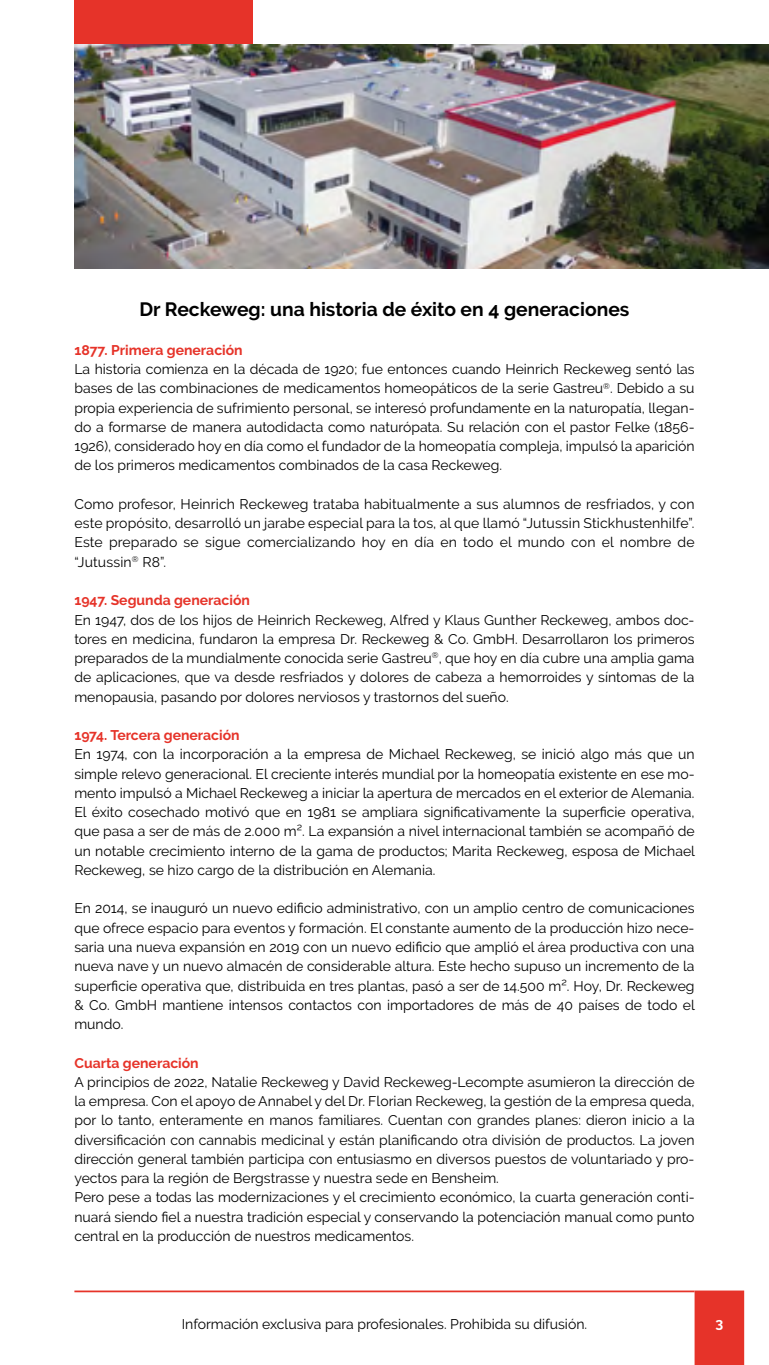
<style>
.page{position:relative;width:769px;height:1365px;background:#fff}
.page>*{position:absolute;margin:0;border:0;box-sizing:border-box;transform-origin:0 0}
.t1{font:700 19.25px "Raleway";color:#000}
.t2{font:14px/19.2px "Raleway";color:#000;text-align:justify}
.t3{font:700 14px "Raleway";color:#e63329}
.t4{font:700 14px "Raleway";color:#fff}
</style>
<div class="page">
<hr style="left:74px;top:1290px;width:620px;height:2px;background:#e63329">
<div style="left:694px;top:1290px;width:50px;height:74px;background:#e63329"></div>
<div style="left:74px;top:0;width:179px;height:45px;background:#e63329"></div>
<img style="left:74px;top:45px;width:695px;height:223px">
<h1 class="t1" style="left:140px;top:298px;width:491px">Dr Reckeweg: una historia de éxito en 4 generaciones</h1>
<p class="t3" style="left:74px;top:342px;width:170px">1877. Primera generación</p>
<p class="t2" style="left:74px;top:359px;width:622px">La historia comienza en la década de 1920; fue entonces cuando Heinrich Reckeweg sentó las bases de las combinaciones de medicamentos homeopáticos de la serie Gastreu<sup>®</sup>. Debido a su propia experiencia de sufrimiento personal, se interesó profundamente en la naturopatía, llegan&shy;do a formarse de manera autodidacta como naturópata. Su relación con el pastor Felke (1856- 1926), considerado hoy en día como el fundador de la homeopatía compleja, impulsó la aparición de los primeros medicamentos combinados de la casa Reckeweg.</p>
<p class="t2" style="left:74px;top:494px;width:622px">Como profesor, Heinrich Reckeweg trataba habitualmente a sus alumnos de resfriados, y con este propósito, desarrolló un jarabe especial para la tos, al que llamó “Jutussin Stickhustenhilfe”.<br>Este preparado se sigue comercializando hoy en día en todo el mundo con el nombre de “Jutussin<sup>®</sup> R8”.</p>
<p class="t3" style="left:74px;top:592px;width:177px">1947. Segunda generación</p>
<p class="t2" style="left:74px;top:610px;width:622px">En 1947, dos de los hijos de Heinrich Reckeweg, Alfred y Klaus Gunther Reckeweg, ambos doc&shy;tores en medicina, fundaron la empresa Dr. Reckeweg &amp; Co. GmbH. Desarrollaron los primeros preparados de la mundialmente conocida serie Gastreu<sup>®</sup>, que hoy en día cubre una amplia gama de aplicaciones, que va desde resfriados y dolores de cabeza a hemorroides y síntomas de la menopausia, pasando por dolores nerviosos y trastornos del sueño.</p>
<p class="t3" style="left:74px;top:727px;width:167px">1974. Tercera generación</p>
<p class="t2" style="left:74px;top:744px;width:622px">En 1974, con la incorporación a la empresa de Michael Reckeweg, se inició algo más que un simple relevo generacional. El creciente interés mundial por la homeopatía existente en ese mo&shy;mento impulsó a Michael Reckeweg a iniciar la apertura de mercados en el exterior de Alemania.<br>El éxito cosechado motivó que en 1981 se ampliara significativamente la superficie operativa, que pasa a ser de más de 2.000 m². La expansión a nivel internacional también se acompañó de un notable crecimiento interno de la gama de productos; Marita Reckeweg, esposa de Michael Reckeweg, se hizo cargo de la distribución en Alemania.</p>
<p class="t2" style="left:74px;top:898px;width:622px">En 2014, se inauguró un nuevo edificio administrativo, con un amplio centro de comunicaciones que ofrece espacio para eventos y formación. El constante aumento de la producción hizo nece&shy;saria una nueva expansión en 2019 con un nuevo edificio que amplió el área productiva con una nueva nave y un nuevo almacén de considerable altura. Este hecho supuso un incremento de la superficie operativa que, distribuida en tres plantas, pasó a ser de 14.500 m². Hoy, Dr. Reckeweg &amp; Co. GmbH mantiene intensos contactos con importadores de más de 40 países de todo el mundo.</p>
<p class="t3" style="left:74px;top:1054px;width:126px">Cuarta generación</p>
<p class="t2" style="left:74px;top:1072px;width:622px;text-align:left">A principios de 2022, Natalie Reckeweg y David Reckeweg-Lecompte asumieron la dirección de la empresa. Con el apoyo de Annabel y del Dr. Florian Reckeweg, la gestión de la empresa queda, por lo tanto, enteramente en manos familiares. Cuentan con grandes planes: dieron inicio a la diversificación con cannabis medicinal y están planificando otra división de productos. La joven dirección general también participa con entusiasmo en diversos puestos de voluntariado y pro&shy;yectos para la región de Bergstrasse y nuestra sede en Bensheim.<br>Pero pese a todas las modernizaciones y el crecimiento económico, la cuarta generación conti&shy;nuará siendo fiel a nuestra tradición especial y conservando la potenciación manual como punto central en la producción de nuestros medicamentos.</p>
<p class="t2" style="left:182px;top:1313px;width:407px">Información exclusiva para profesionales. Prohibida su difusión.</p>
<p class="t4" style="left:715px;top:1314px;width:9px">3</p>
</div>
